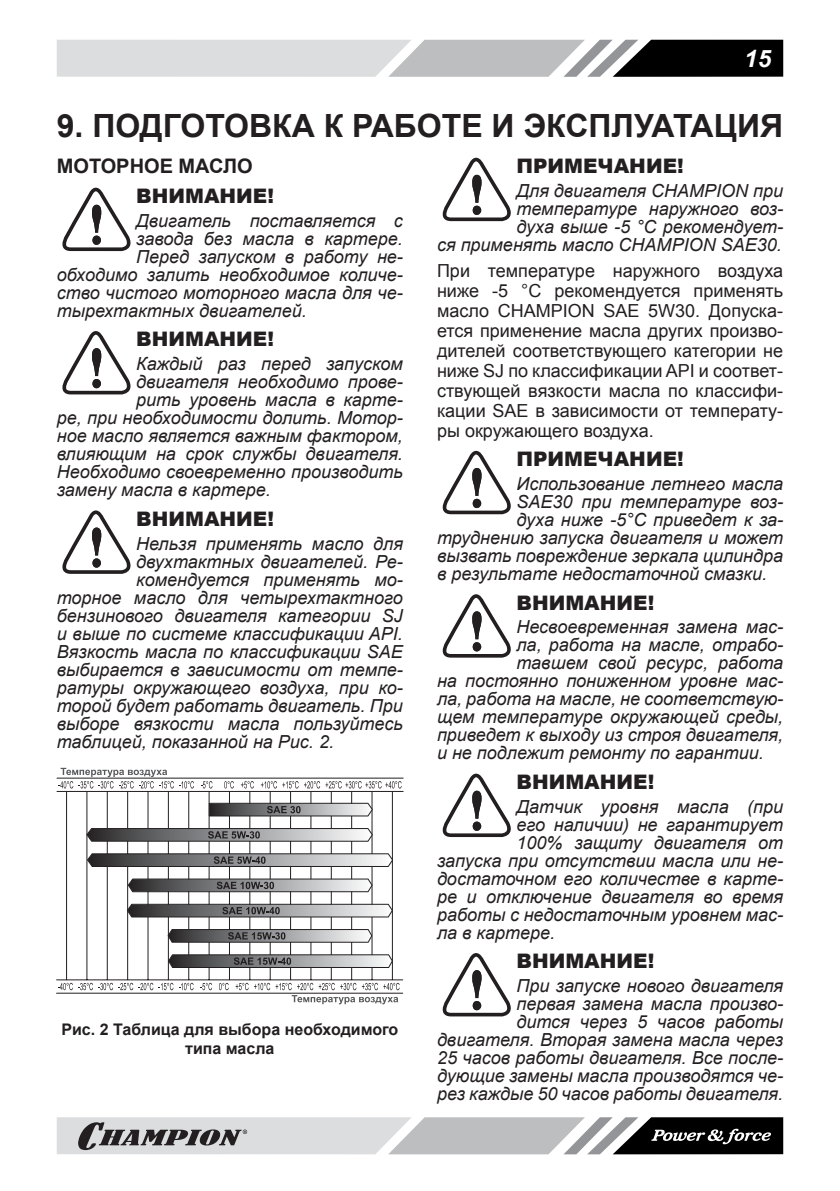
<style>
.page{position:relative;width:840px;height:1191px;background:#fff}
.page>*{position:absolute;margin:0;border:0;box-sizing:border-box;transform-origin:0 0}
.t1{font:700 32px "Arial";color:#231f20}
.t2{font:italic 700 24px "Arial";color:#fff}
.t3{font:900 20px "Arial";color:#231f20}
.t4{font:700 20px "Arial";color:#231f20}
.t5{font:italic 18px/18px "Arial";color:#231f20;text-align:right}
.t6{font:18px/20px "Arial";color:#231f20;text-align:justify}
.t7{font:700 16px/19.2px "Arial";color:#231f20;text-align:center}
</style>
<div class="page">
<svg style="left:57px;top:40px;width:725px;height:37px;background:#a7a8a9"></svg>
<svg style="left:57px;top:1117px;width:725px;height:37px;background:#a1a2a3"></svg>
<svg style="left:62px;top:188px;width:69px;height:63px"></svg>
<svg style="left:62px;top:331px;width:69px;height:63px"></svg>
<svg style="left:62px;top:510px;width:69px;height:64px"></svg>
<svg style="left:201px;top:781px;width:11px;height:7px"></svg>
<svg style="left:224px;top:781px;width:10px;height:7px"></svg>
<svg style="left:241px;top:781px;width:13px;height:7px"></svg>
<svg style="left:261px;top:781px;width:37px;height:7px"></svg>
<svg style="left:304px;top:781px;width:97px;height:7px"></svg>
<hr style="left:57px;top:777px;width:346px;height:1px;background:#231f20">
<hr style="left:57px;top:791px;width:346px;height:1px;background:#231f20">
<svg style="left:58px;top:982px;width:115px;height:8px"></svg>
<svg style="left:179px;top:982px;width:14px;height:8px"></svg>
<svg style="left:200px;top:982px;width:12px;height:8px"></svg>
<svg style="left:219px;top:982px;width:9px;height:8px"></svg>
<svg style="left:235px;top:982px;width:13px;height:8px"></svg>
<hr style="left:56px;top:979px;width:346px;height:1px;background:#231f20">
<hr style="left:56px;top:992px;width:346px;height:1px;background:#231f20">
<hr style="left:66px;top:791px;width:1px;height:188px;background:#231f20">
<hr style="left:86px;top:791px;width:1px;height:188px;background:#231f20">
<hr style="left:107px;top:791px;width:1px;height:188px;background:#231f20">
<hr style="left:127px;top:791px;width:1px;height:188px;background:#231f20">
<hr style="left:147px;top:791px;width:1px;height:188px;background:#231f20">
<hr style="left:168px;top:791px;width:1px;height:188px;background:#231f20">
<hr style="left:188px;top:791px;width:1px;height:188px;background:#231f20">
<hr style="left:208px;top:791px;width:1px;height:188px;background:#231f20">
<hr style="left:229px;top:791px;width:1px;height:188px;background:#231f20">
<hr style="left:249px;top:791px;width:1px;height:188px;background:#231f20">
<hr style="left:269px;top:791px;width:1px;height:188px;background:#231f20">
<hr style="left:290px;top:791px;width:1px;height:188px;background:#231f20">
<hr style="left:310px;top:791px;width:1px;height:188px;background:#231f20">
<hr style="left:330px;top:791px;width:1px;height:188px;background:#231f20">
<hr style="left:351px;top:791px;width:1px;height:188px;background:#231f20">
<hr style="left:371px;top:791px;width:1px;height:188px;background:#231f20">
<hr style="left:391px;top:791px;width:1px;height:188px;background:#231f20">
<svg style="left:58px;top:768px;width:136px;height:20px"></svg>
<svg style="left:254px;top:982px;width:145px;height:22px"></svg>
<svg style="left:167px;top:953px;width:226px;height:15px;background:#878788"></svg>
<svg style="left:167px;top:928px;width:206px;height:15px;background:#878788"></svg>
<svg style="left:127px;top:903px;width:266px;height:15px;background:#888889"></svg>
<svg style="left:127px;top:878px;width:246px;height:15px;background:#888889"></svg>
<svg style="left:86px;top:852px;width:307px;height:16px"></svg>
<svg style="left:86px;top:827px;width:287px;height:15px;background:#888889"></svg>
<svg style="left:208px;top:802px;width:165px;height:15px;background:#878788"></svg>
<svg style="left:442px;top:158px;width:69px;height:63px"></svg>
<svg style="left:442px;top:451px;width:69px;height:63px"></svg>
<svg style="left:442px;top:594px;width:69px;height:63px"></svg>
<svg style="left:442px;top:773px;width:69px;height:64px"></svg>
<svg style="left:442px;top:953px;width:69px;height:63px"></svg>
<h2 class="t2" style="left:743px;top:44px;width:28px">15</h2>
<h1 class="t1" style="left:57px;top:104px;width:727px">9. ПОДГОТОВКА К РАБОТЕ И ЭКСПЛУАТАЦИЯ</h1>
<p class="t4" style="left:57px;top:153px;width:197px">МОТОРНОЕ МАСЛО</p>
<p class="t3" style="left:136px;top:181px;width:139px">ВНИМАНИЕ!</p>
<p class="t5" style="left:136px;top:212px;width:268px">Двигатель поставляется с</p>
<p class="t5" style="left:136px;top:230px;width:268px">завода без масла в картере.</p>
<p class="t5" style="left:136px;top:248px;width:268px">Перед запуском в работу не-</p>
<p class="t5" style="left:57px;top:266px;width:347px">обходимо залить необходимое количе-</p>
<p class="t5" style="left:57px;top:284px;width:347px">ство чистого моторного масла для че-</p>
<p class="t5" style="left:57px;top:302px;width:251px">тырехтактных двигателей.</p>
<p class="t3" style="left:136px;top:325px;width:139px">ВНИМАНИЕ!</p>
<p class="t5" style="left:136px;top:355px;width:268px">Каждый раз перед запуском</p>
<p class="t5" style="left:136px;top:373px;width:268px">двигателя необходимо прове-</p>
<p class="t5" style="left:136px;top:391px;width:268px">рить уровень масла в карте-</p>
<p class="t5" style="left:57px;top:409px;width:347px">ре, при необходимости долить. Мотор-</p>
<p class="t5" style="left:57px;top:427px;width:347px">ное масло является важным фактором,</p>
<p class="t5" style="left:57px;top:445px;width:347px">влияющим на срок службы двигателя.</p>
<p class="t5" style="left:57px;top:463px;width:347px">Необходимо своевременно производить</p>
<p class="t5" style="left:57px;top:481px;width:215px">замену масла в картере.</p>
<p class="t3" style="left:136px;top:504px;width:139px">ВНИМАНИЕ!</p>
<p class="t5" style="left:136px;top:534px;width:268px">Нельзя применять масло для</p>
<p class="t5" style="left:136px;top:552px;width:268px">двухтактных двигателей. Ре-</p>
<p class="t5" style="left:136px;top:570px;width:268px">комендуется применять мо-</p>
<p class="t5" style="left:57px;top:588px;width:347px">торное масло для четырехтактного</p>
<p class="t5" style="left:57px;top:606px;width:347px">бензинового двигателя категории SJ</p>
<p class="t5" style="left:57px;top:624px;width:347px">и выше по системе классификации API.</p>
<p class="t5" style="left:57px;top:642px;width:347px">Вязкость масла по классификации SAE</p>
<p class="t5" style="left:57px;top:660px;width:347px">выбирается в зависимости от темпе-</p>
<p class="t5" style="left:57px;top:678px;width:347px">ратуры окружающего воздуха, при ко-</p>
<p class="t5" style="left:57px;top:696px;width:347px">торой будет работать двигатель. При</p>
<p class="t5" style="left:57px;top:714px;width:347px">выборе вязкости масла пользуйтесь</p>
<p class="t5" style="left:57px;top:732px;width:278px">таблицей, показанной на Рис. 2.</p>
<p class="t3" style="left:516px;top:151px;width:169px">ПРИМЕЧАНИЕ!</p>
<p class="t5" style="left:437px;top:182px;width:347px">Для двигателя CHAMPION при температуре наружного воз-<br>духа выше -5 °С рекомендует-<br>ся применять масло CHAMPION SAE30.</p>
<p class="t6" style="left:437px;top:260px;width:347px">При температуре наружного воздуха ниже -5 °С рекомендуется применять масло CHAMPION SAE 5W30. Допуска&shy;ется применение масла других произво&shy;дителей соответствующего категории не ниже SJ по классификации API и соответ&shy;ствующей вязкости масла по классифи&shy;кации SAE в зависимости от температу&shy;ры окружающего воздуха.</p>
<p class="t3" style="left:516px;top:444px;width:169px">ПРИМЕЧАНИЕ!</p>
<p class="t5" style="left:516px;top:475px;width:268px">Использование летнего масла</p>
<p class="t5" style="left:516px;top:493px;width:268px">SAE30 при температуре воз-</p>
<p class="t5" style="left:516px;top:511px;width:268px">духа ниже -5°С приведет к за-</p>
<p class="t5" style="left:437px;top:529px;width:347px">труднению запуска двигателя и может</p>
<p class="t5" style="left:437px;top:547px;width:347px">вызвать повреждение зеркала цилиндра</p>
<p class="t5" style="left:437px;top:565px;width:331px">в результате недостаточной смазки.</p>
<p class="t3" style="left:516px;top:588px;width:139px">ВНИМАНИЕ!</p>
<p class="t5" style="left:516px;top:618px;width:268px">Несвоевременная замена мас-</p>
<p class="t5" style="left:516px;top:636px;width:268px">ла, работа на масле, отрабо-</p>
<p class="t5" style="left:516px;top:654px;width:268px">тавшем свой ресурс, работа</p>
<p class="t5" style="left:437px;top:672px;width:347px">на постоянно пониженном уровне мас-</p>
<p class="t5" style="left:437px;top:690px;width:347px">ла, работа на масле, не соответствую-</p>
<p class="t5" style="left:437px;top:708px;width:347px">щем температуре окружающей среды,</p>
<p class="t5" style="left:437px;top:726px;width:347px">приведет к выходу из строя двигателя,</p>
<p class="t5" style="left:437px;top:744px;width:328px">и не подлежит ремонту по гарантии.</p>
<p class="t3" style="left:516px;top:767px;width:139px">ВНИМАНИЕ!</p>
<p class="t5" style="left:516px;top:797px;width:268px">Датчик уровня масла (при</p>
<p class="t5" style="left:516px;top:815px;width:268px">его наличии) не гарантирует</p>
<p class="t5" style="left:516px;top:833px;width:268px">100% защиту двигателя от</p>
<p class="t5" style="left:437px;top:851px;width:347px">запуска при отсутствии масла или не-</p>
<p class="t5" style="left:437px;top:869px;width:347px">достаточном его количестве в карте-</p>
<p class="t5" style="left:437px;top:887px;width:347px">ре и отключение двигателя во время</p>
<p class="t5" style="left:437px;top:905px;width:347px">работы с недостаточным уровнем мас-</p>
<p class="t5" style="left:437px;top:923px;width:120px">ла в картере.</p>
<p class="t3" style="left:516px;top:946px;width:139px">ВНИМАНИЕ!</p>
<p class="t5" style="left:437px;top:977px;width:347px">При запуске нового двигателя<br>первая замена масла произво-<br>дится через 5 часов работы двигателя. Вторая замена масла через 25 часов работы двигателя. Все после&shy;дующие замены масла производятся че&shy;рез каждые 50 часов работы двигателя.</p>
<p class="t7" style="left:61px;top:1020px;width:338px">Рис. 2 Таблица для выбора необходимого типа масла</p>
</div>
